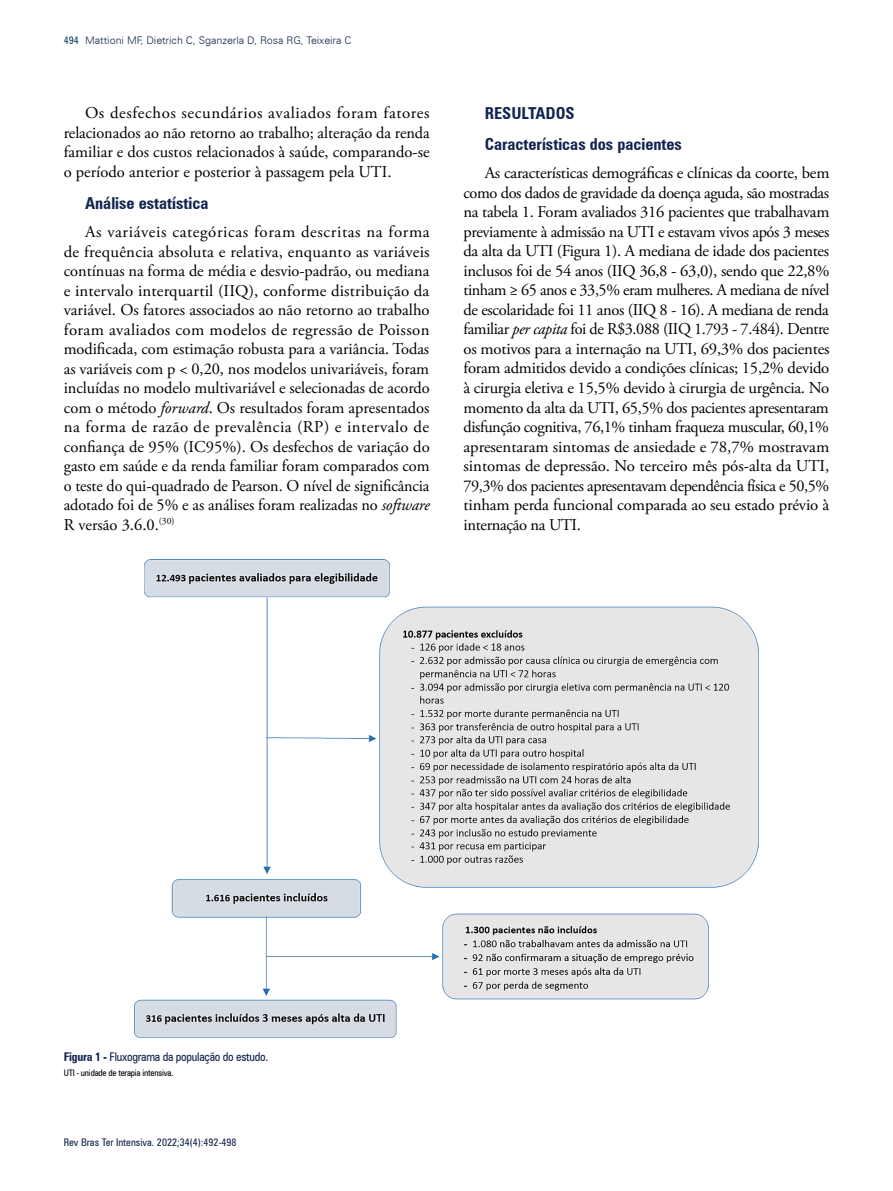
<style>
.page{position:relative;width:893px;height:1191px;background:#fff}
.page>*{position:absolute;margin:0;border:0;box-sizing:border-box;transform-origin:0 0}
.t1{font:16.5px/19.5px "Adobe Garamond Pro";letter-spacing:-.005em;color:#000;text-align:justify}
.t2{font:700 condensed 16.5px/31.5px "Zurich BT";color:#12254f}
.t3{font:condensed 12px "Zurich BT";letter-spacing:-.02em;color:#12254f}
.t4{font:300 10.5px "Zurich BT";color:#12254f}
.t5{font:condensed 10.5px "Zurich BT";color:#12254f}
.t6{font:condensed 9px "Zurich BT";letter-spacing:-.02em;color:#000}
.s1{font-weight:400;font-stretch:condensed;color:#163f6d}
.s2{font-style:italic}
.s3{font-weight:700}
</style>
<div class="page">
<img style="left:134px;top:560px;width:625px;height:477px">
<p class="t4" style="left:64px;top:34px;width:289px"><span class="s1">494</span> Mattioni MF, Dietrich C, Sganzerla D, Rosa RG, Teixeira C</p>
<p class="t1" style="left:64px;top:104px;width:367px;text-indent:21px">Os desfechos secundários avaliados foram fatores relacionados ao não retorno ao trabalho; alteração da renda familiar e dos custos relacionados à saúde, comparando-se o período anterior e posterior à passagem pela UTI.</p>
<p class="t2" style="left:85px;top:187px;width:125px">Análise estatística</p>
<p class="t1" style="left:64px;top:223px;width:367px;text-indent:21px">As variáveis categóricas foram descritas na forma de frequência absoluta e relativa, enquanto as variáveis contínuas na forma de média e desvio-padrão, ou mediana e intervalo interquartil (IIQ), conforme distribuição da variável. Os fatores associados ao não retorno ao trabalho foram avaliados com modelos de regressão de Poisson modificada, com estimação robusta para a variância. Todas as variáveis com p &lt; 0,20, nos modelos univariáveis, foram incluídas no modelo multivariável e selecionadas de acordo com o método <span class="s2">forward</span>. Os resultados foram apresentados na forma de razão de prevalência (RP) e intervalo de confiança de 95% (IC95%). Os desfechos de variação do gasto em saúde e da renda familiar foram comparados com o teste do qui-quadrado de Pearson. O nível de significância adotado foi de 5% e as análises foram realizadas no <span class="s2">software </span>R versão 3.6.0.<sup>(30)</sup></p>
<p class="t2" style="left:485px;top:97px;width:199px">RESULTADOS<br>Características dos pacientes</p>
<p class="t1" style="left:463px;top:164px;width:367px;text-indent:21px">As características demográficas e clínicas da coorte, bem como dos dados de gravidade da doença aguda, são mostradas na tabela 1. Foram avaliados 316 pacientes que trabalhavam previamente à admissão na UTI e estavam vivos após 3 meses da alta da UTI (Figura 1). A mediana de idade dos pacientes inclusos foi de 54 anos (IIQ 36,8 - 63,0), sendo que 22,8% tinham ≥ 65 anos e 33,5% eram mulheres. A mediana de nível de escolaridade foi 11 anos (IIQ 8 - 16). A mediana de renda familiar <span class="s2">per capita</span> foi de R$3.088 (IIQ 1.793 - 7.484). Dentre os motivos para a internação na UTI, 69,3% dos pacientes foram admitidos devido a condições clínicas; 15,2% devido à cirurgia eletiva e 15,5% devido à cirurgia de urgência. No momento da alta da UTI, 65,5% dos pacientes apresentaram disfunção cognitiva, 76,1% tinham fraqueza muscular, 60,1% apresentaram sintomas de ansiedade e 78,7% mostravam sintomas de depressão. No terceiro mês pós-alta da UTI, 79,3% dos pacientes apresentavam dependência física e 50,5% tinham perda funcional comparada ao seu estado prévio à internação na UTI.</p>
<p class="t3" style="left:64px;top:1049px;width:206px"><span class="s3">Figura 1 -</span> Fluxograma da população do estudo.</p>
<p class="t6" style="left:64px;top:1067px;width:111px">UTI - unidade de terapia intensiva.</p>
<p class="t5" style="left:64px;top:1135px;width:174px">Rev Bras Ter Intensiva. 2022;34(4):492-498</p>
</div>
